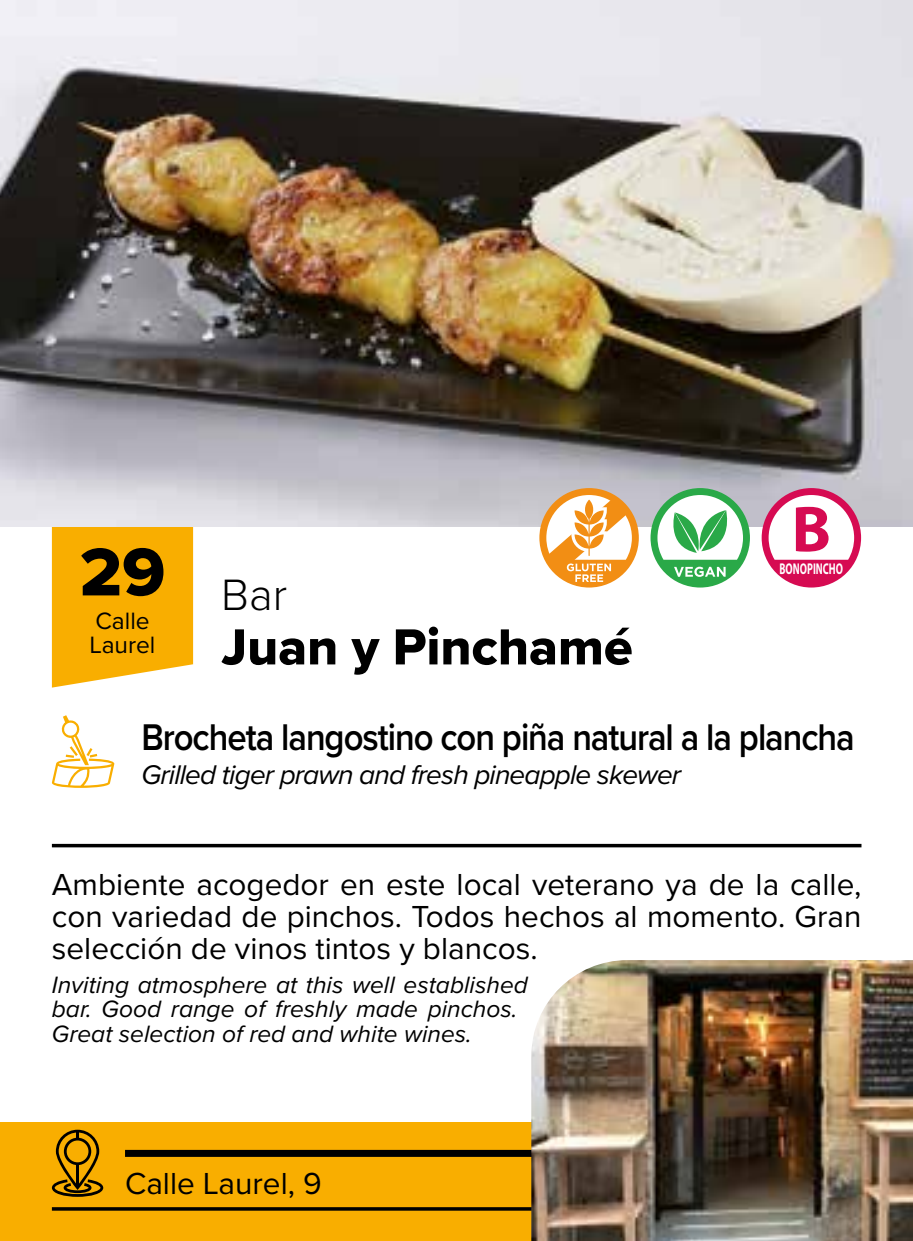
<style>
.page{position:relative;width:913px;height:1241px;background:#fff}
.page>*{position:absolute;margin:0;border:0;box-sizing:border-box;transform-origin:0 0}
.t1{font:700 65.45px "Myriad Pro";color:#d60b52}
.t2{font:52.5px "Proxima Nova Extrabld";color:#000}
.t3{font:300 45.5px "Proxima Nova";color:#000}
.t4{font:600 38.5px "Proxima Nova";letter-spacing:-.03em;color:#000;scale:.9 1}
.t5{font:31.5px/31.5px "Proxima Nova";color:#000;text-align:justify}
.t6{font:italic 28px "Proxima Nova";letter-spacing:-.03em;color:#000}
.t7{font:italic 24.5px/24.5px "Proxima Nova";color:#000}
.t8{font:24.5px/24.5px "Proxima Nova";color:#000}
.t9{font:700 15.75px "Myriad Pro";color:#fff;scale:.65 1}
</style>
<div class="page">
<div style="left:0;top:1121px;width:546px;height:119px;background:#f9ae00"></div>
<svg style="left:52px;top:526px;width:141px;height:161px;background:#f9b313"></svg>
<svg style="left:52px;top:1207px;width:479px;height:3px"></svg>
<div style="left:125px;top:1149px;width:421px;height:7px;background:#000"></div>
<svg style="left:52px;top:1129px;width:51px;height:67px"></svg>
<svg style="left:52px;top:715px;width:62px;height:72px"></svg>
<svg style="left:52px;top:843px;width:809px;height:4px;background:#383838"></svg>
<img style="left:0;top:0;width:913px;height:526px">
<img style="left:531px;top:960px;width:382px;height:280px">
<div style="left:539px;top:488px;width:100px;height:99px;background:#f28e14;border-radius:50%"></div>
<svg style="left:546px;top:495px;width:86px;height:87px"></svg>
<div style="left:650px;top:488px;width:100px;height:99px;background:#2aa948;border-radius:50%"></div>
<svg style="left:674px;top:566px;width:51px;height:10px"></svg>
<svg style="left:657px;top:495px;width:86px;height:64px"></svg>
<div style="left:761px;top:488px;width:100px;height:99px;background:#d60b52;border-radius:50%"></div>
<svg style="left:768px;top:495px;width:86px;height:64px;background:#f7dfe8"></svg>
<h3 class="t3" style="left:80px;top:560px;width:209px"><sup>29</sup> Bar</h3>
<h2 class="t2" style="left:221px;top:607px;width:413px">Juan y Pinchamé</h2>
<p class="t8" style="left:89px;top:607px;width:67px">Calle<br>Laurel</p>
<h1 class="t1" style="left:791px;top:486px;width:41px">B</h1>
<p class="t9" style="left:779px;top:558px;width:99px">BONOPINCHO</p>
<p class="t4" style="left:141px;top:708px;width:794px">Brocheta langostino con piña natural a la plancha</p>
<p class="t6" style="left:141px;top:753px;width:541px">Grilled tiger prawn and fresh pineapple skewer</p>
<p class="t5" style="left:52px;top:867px;width:811px">Ambiente acogedor en este local veterano ya de la calle, con variedad de pinchos. Todos hechos al momento. Gran selección de vinos tintos y blancos.</p>
<p class="t7" style="left:52px;top:971px;width:477px">Inviting atmosphere at this well established bar. Good range of freshly made pinchos.<br>Great selection of red and white wines.</p>
<p class="t5" style="left:125px;top:1166px;width:198px">Calle Laurel, 9</p>
</div>
